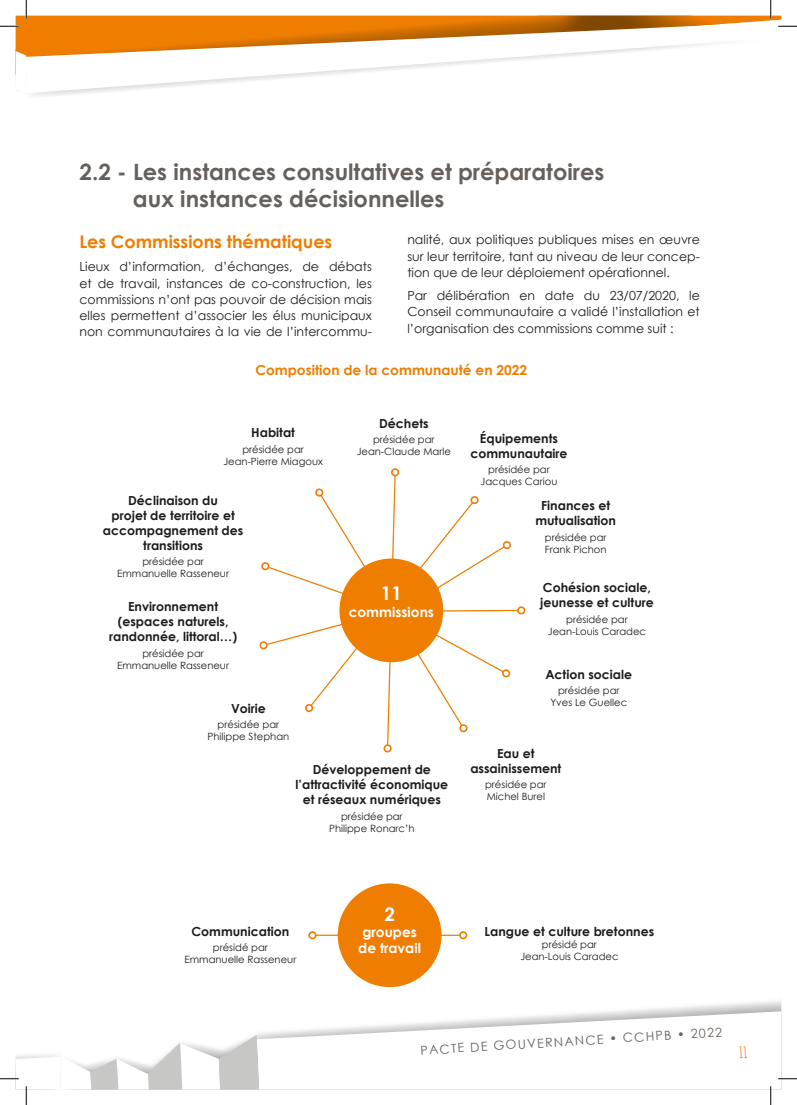
<style>
.page{position:relative;width:797px;height:1105px;background:#fff}
.page>*{position:absolute;margin:0;border:0;box-sizing:border-box;transform-origin:0 0}
.t1{font:700 22.5px/27px "Century Gothic";color:#66605d}
.t2{font:700 18.75px "Century Gothic";color:#fff}
.t3{font:700 17.5px "Century Gothic";color:#ef7d00}
.t4{font:700 15px "Amatic SC";color:#ef7d00}
.t5{font:700 13.75px "Century Gothic";color:#ef7d00}
.t6{font:700 13.75px/16.2px "Century Gothic";color:#fff}
.t7{font:12.5px/16.2px "Century Gothic";color:#1d1d1b;text-align:justify}
.t8{font:700 12.5px/15px "Century Gothic";color:#1d1d1b;text-align:center}
.t9{font:12.5px "Century Gothic";color:#66605d}
.t10{font:10px/12px "Century Gothic";color:#1d1d1b;text-align:center}
</style>
<div class="page">
<img style="left:16px;top:49px;width:10px;height:2px">
<img style="left:27px;top:16px;width:691px;height:6px">
<svg style="left:256px;top:1011px;width:525px;height:78px"></svg>
<svg style="left:26px;top:22px;width:723px;height:71px"></svg>
<svg style="left:16px;top:51px;width:12px;height:42px"></svg>
<hr style="left:316px;top:935px;width:144px;height:1px;background:#ef7d00">
<div style="left:308px;top:931px;width:8px;height:8px;border:2px solid #ef7d00;border-radius:50%"></div>
<div style="left:459px;top:931px;width:8px;height:8px;border:2px solid #ef7d00;border-radius:50%"></div>
<div style="left:338px;top:883px;width:103px;height:104px;background:#ef7d00;border-radius:50%"></div>
<svg style="left:259px;top:469px;width:266px;height:284px"></svg>
<svg style="left:0;top:25px;width:19px;height:2px"></svg>
<svg style="left:778px;top:25px;width:19px;height:2px"></svg>
<svg style="left:778px;top:1078px;width:19px;height:1px"></svg>
<svg style="left:25px;top:0;width:2px;height:19px"></svg>
<svg style="left:0;top:1035px;width:259px;height:70px"></svg>
<svg style="left:770px;top:0;width:1px;height:19px"></svg>
<svg style="left:770px;top:1086px;width:1px;height:19px"></svg>
<h1 class="t1" style="left:133px;top:157px;width:473px;text-indent:-54px">2.2 - Les instances consultatives et préparatoires aux instances décisionnelles</h1>
<h3 class="t3" style="left:79px;top:231px;width:254px">Les Commissions thématiques</h3>
<p class="t7" style="left:79px;top:259px;width:294px">Lieux d’information, d’échanges, de débats et de travail, instances de co-construction, les commissions n’ont pas pouvoir de décision mais elles permettent d’associer les élus municipaux non communautaires à la vie de l’intercommu-</p>
<p class="t7" style="left:407px;top:232px;width:294px">nalité, aux politiques publiques mises en œuvre sur leur territoire, tant au niveau de leur concep&shy;tion que de leur déploiement opérationnel.</p>
<p class="t7" style="left:407px;top:287px;width:294px">Par délibération en date du 23/07/2020, le Conseil communautaire a validé l’installation et l’organisation des commissions comme suit :</p>
<p class="t5" style="left:255px;top:361px;width:273px">Composition de la communauté en 2022</p>
<p class="t8" style="left:251px;top:425px;width:45px">Habitat</p>
<p class="t10" style="left:223px;top:443px;width:101px">présidée par<br>Jean-Pierre Miagoux</p>
<p class="t8" style="left:103px;top:492px;width:142px">Déclinaison du<br>projet de territoire et accompagnement des transitions</p>
<p class="t10" style="left:117px;top:555px;width:113px">présidée par<br>Emmanuelle Rasseneur</p>
<p class="t8" style="left:109px;top:599px;width:130px">Environnement (espaces naturels, randonnée, littoral…)</p>
<p class="t10" style="left:117px;top:647px;width:113px">présidée par<br>Emmanuelle Rasseneur</p>
<p class="t8" style="left:231px;top:700px;width:36px">Voirie</p>
<p class="t10" style="left:207px;top:718px;width:83px">présidée par<br>Philippe Stephan</p>
<p class="t8" style="left:379px;top:416px;width:51px">Déchets</p>
<p class="t10" style="left:357px;top:434px;width:96px">présidée par<br>Jean-Claude Marle</p>
<h2 class="t2" style="left:381px;top:582px;width:22px">11</h2>
<p class="t6" style="left:349px;top:603px;width:87px">commissions</p>
<p class="t8" style="left:295px;top:762px;width:154px">Développement de l’attractivité économique et réseaux numériques</p>
<p class="t10" style="left:329px;top:810px;width:87px">présidée par<br>Philippe Ronarc’h</p>
<p class="t8" style="left:470px;top:431px;width:99px">Équipements communautaire</p>
<p class="t10" style="left:480px;top:464px;width:78px">présidée par<br>Jacques Cariou</p>
<p class="t8" style="left:535px;top:498px;width:82px">Finances et mutualisation</p>
<p class="t10" style="left:545px;top:531px;width:63px;text-align:left">présidée par<br>Frank Pichon</p>
<p class="t8" style="left:540px;top:580px;width:115px;text-align:left">Cohésion sociale, jeunesse et culture</p>
<p class="t10" style="left:548px;top:613px;width:100px">présidée par<br>Jean-Louis Caradec</p>
<p class="t8" style="left:545px;top:666px;width:88px">Action sociale</p>
<p class="t10" style="left:550px;top:684px;width:78px">présidée par<br>Yves Le Guellec</p>
<p class="t8" style="left:470px;top:745px;width:92px">Eau et assainissement</p>
<p class="t10" style="left:485px;top:779px;width:63px;text-align:left">présidée par<br>Michel Burel</p>
<p class="t8" style="left:191px;top:923px;width:99px">Communication</p>
<p class="t10" style="left:184px;top:941px;width:113px">présidé par<br>Emmanuelle Rasseneur</p>
<h2 class="t2" style="left:384px;top:902px;width:12px">2</h2>
<p class="t6" style="left:358px;top:923px;width:64px">groupes de travail</p>
<p class="t8" style="left:484px;top:923px;width:171px">Langue et culture bretonnes</p>
<p class="t10" style="left:520px;top:938px;width:100px">présidé par<br>Jean-Louis Caradec</p>
<p class="t9" style="left:420px;top:1044px;width:304px;rotate:-4deg">PACTE DE GOUVERNANCE • CCHPB • 2022</p>
<p class="t4" style="left:738px;top:1042px;width:10px">11</p>
</div>
